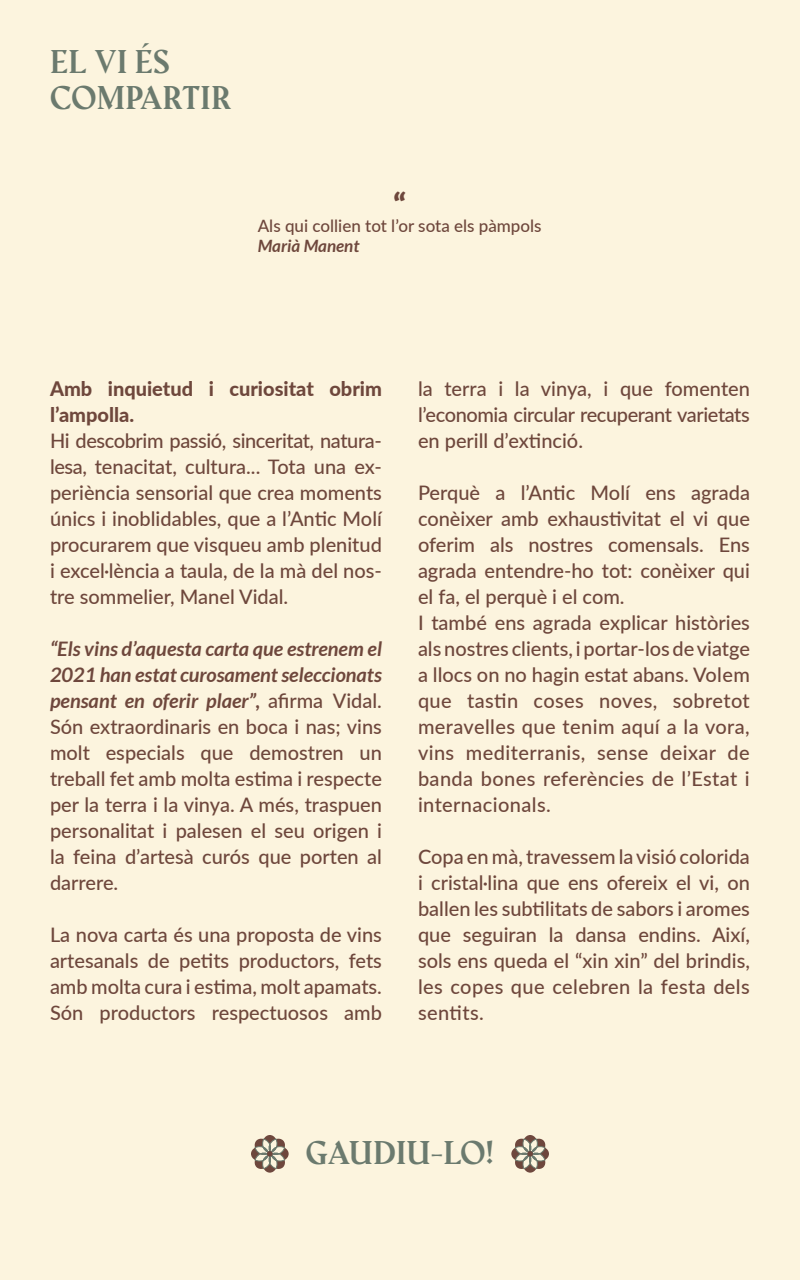
<style>
.page{position:relative;width:800px;height:1280px;background:#fcf4de}
.page>*{position:absolute;margin:0;border:0;box-sizing:border-box;transform-origin:0 0}
.t1{font:900 31px "Lato";color:#6e473c}
.t2{font:700 30px/36px "Amagro";color:#6b7a6e}
.t3{font:500 20px/26px "Lato";color:#6e473c;text-align:justify}
.t4{font:800 20px/26px "Lato";color:#6e473c}
.t5{font:500 17px "Lato";color:#6e473c}
.t6{font:italic 700 17px "Lato";color:#6e473c}
.s1{font-weight:700;font-style:italic}
</style>
<div class="page">
<svg style="left:251px;top:1135px;width:38px;height:38px"></svg>
<svg style="left:511px;top:1135px;width:38px;height:38px"></svg>
<h2 class="t2" style="left:50px;top:44px;width:183px">EL VI ÉS<br>COMPARTIR</h2>
<h1 class="t1" style="left:393px;top:186px;width:14px">“</h1>
<p class="t5" style="left:258px;top:213px;width:285px">Als qui collien tot l’or sota els pàmpols</p>
<p class="t6" style="left:258px;top:236px;width:103px">Marià Manent</p>
<p class="t4" style="left:50px;top:375px;width:333px">Amb inquietud i curiositat obrim l’ampolla.</p>
<p class="t3" style="left:50px;top:427px;width:333px">Hi descobrim passió, sinceritat, natura&shy;lesa, tenacitat, cultura... Tota una ex&shy;periència sensorial que crea moments únics i inoblidables, que a l’Antic Molí procurarem que visqueu amb plenitud i excel·lència a taula, de la mà del nos&shy;tre sommelier, Manel Vidal.</p>
<p class="t3" style="left:50px;top:635px;width:333px"><span class="s1">“Els vins d’aquesta carta que estrenem el 2021 han estat curosament seleccionats pensant en oferir plaer”,</span> afirma Vidal.<br>Són extraordinaris en boca i nas; vins molt especials que demostren un treball fet amb molta estima i respecte per la terra i la vinya. A més, traspuen personalitat i palesen el seu origen i la feina d’artesà curós que porten al darrere.</p>
<p class="t3" style="left:50px;top:921px;width:333px">La nova carta és una proposta de vins artesanals de petits productors, fets amb molta cura i estima, molt apamats.<br>Són productors respectuosos amb</p>
<p class="t3" style="left:418px;top:375px;width:333px">la terra i la vinya, i que fomenten l’economia circular recuperant varietats en perill d’extinció.</p>
<p class="t3" style="left:418px;top:479px;width:333px;text-align:left">Perquè a l’Antic Molí ens agrada conèixer amb exhaustivitat el vi que oferim als nostres comensals. Ens agrada entendre-ho tot: conèixer qui el fa, el perquè i el com.<br>I també ens agrada explicar històries als nostres clients, i portar-los de viatge a llocs on no hagin estat abans. Volem que tastin coses noves, sobretot meravelles que tenim aquí a la vora, vins mediterranis, sense deixar de banda bones referències de l’Estat i internacionals.</p>
<p class="t3" style="left:418px;top:843px;width:333px">Copa en mà, travessem la visió colorida i cristal·lina que ens ofereix el vi, on ballen les subtilitats de sabors i aromes que seguiran la dansa endins. Així, sols ens queda el “xin xin” del brindis, les copes que celebren la festa dels sentits.</p>
<h2 class="t2" style="left:306px;top:1135px;width:190px">GAUDIU-LO!</h2>
</div>
